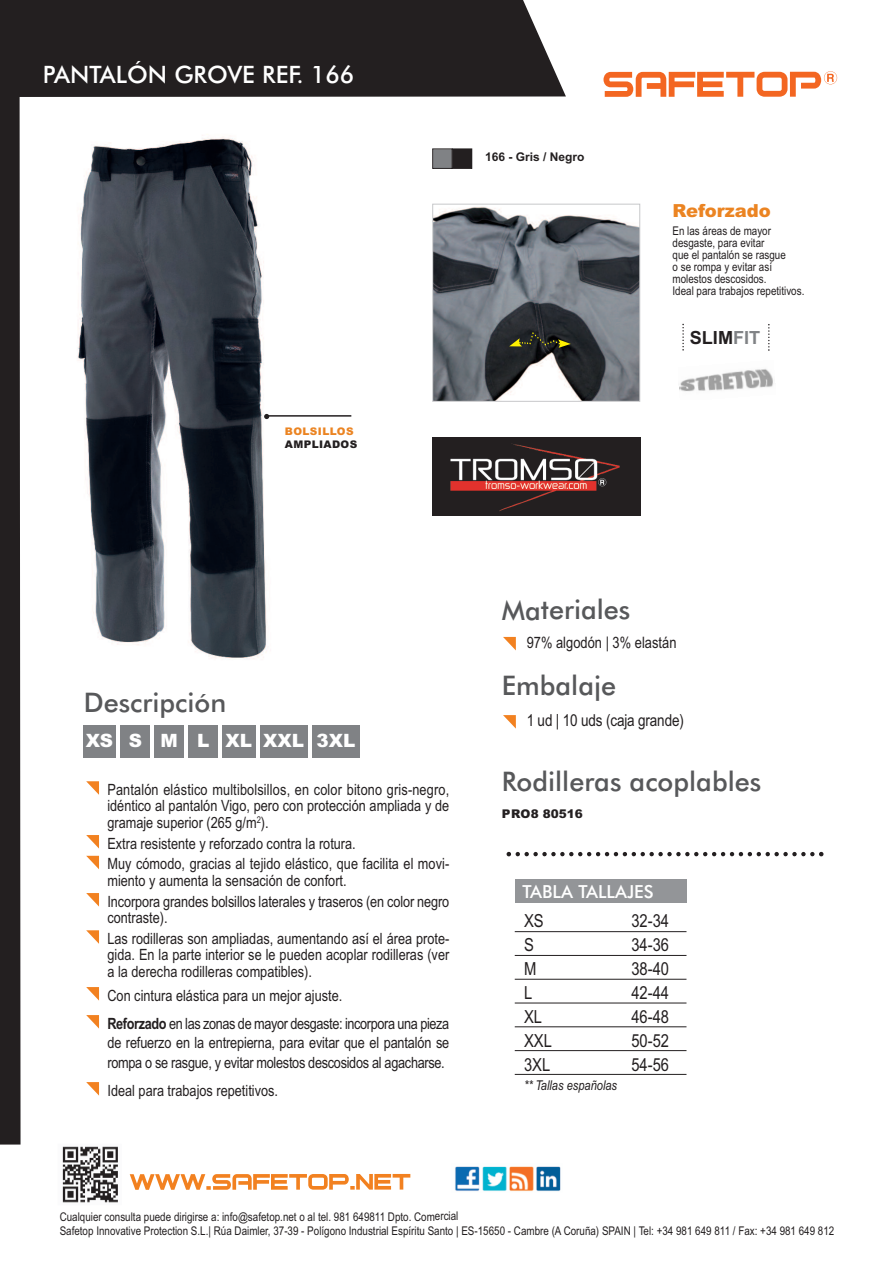
<style>
.page{position:relative;width:893px;height:1263px;background:#fff}
.page>*{position:absolute;margin:0;border:0;box-sizing:border-box;transform-origin:0 0}
.t1{font:500 27px "Futura BT";color:#57585a}
.t2{font:500 24px "Futura BT";color:#fff}
.t3{font:900 18.3px "Arial";color:#fff}
.t4{font:700 18.15px "Arial";color:#231f20}
.t5{font:18px "Arial Narrow";color:#231f20}
.t6{font:500 18px "Futura BT";color:#fff}
.t7{font:900 18px "Arial";color:#eb8422}
.t8{font:16.5px "Arial Narrow";letter-spacing:-.01em;color:#231f20}
.t9{font:15.75px "Arial Narrow";color:#231f20}
.t10{font:15.6px/16.5px "Arial Narrow";color:#231f20}
.t11{font:15.6px/19.5px "Arial Narrow";letter-spacing:-.02em;color:#231f20}
.t12{font:15.6px/28px "Arial Narrow";letter-spacing:-.025em;color:#231f20}
.t13{font:italic 13.5px "Arial Narrow";color:#231f20}
.t14{font:12px/12px "Arial Narrow";color:#231f20}
.t15{font:700 12px "Arial";color:#231f20}
.t16{font:900 12px "Arial";color:#231f20}
.t17{font:900 10.5px "Arial";letter-spacing:.035em;color:#eb8422}
.t18{font:900 10.5px "Arial";letter-spacing:.035em;color:#231f20}
.s1{color:#808285}
.s2{font-weight:700}
</style>
<div class="page">
<div style="left:515px;top:879px;width:171px;height:23px;background:#939598"></div>
<div style="left:21px;top:0;width:545px;height:97px;background:#231f20"></div>
<svg style="left:86px;top:781px;width:13px;height:14px"></svg>
<svg style="left:86px;top:835px;width:13px;height:13px"></svg>
<svg style="left:86px;top:856px;width:13px;height:13px"></svg>
<svg style="left:86px;top:893px;width:13px;height:13px"></svg>
<svg style="left:86px;top:930px;width:13px;height:14px"></svg>
<svg style="left:86px;top:987px;width:13px;height:13px"></svg>
<svg style="left:86px;top:1015px;width:13px;height:13px"></svg>
<svg style="left:86px;top:1082px;width:13px;height:13px"></svg>
<svg style="left:130px;top:1174px;width:280px;height:16px"></svg>
<img style="left:62px;top:1146px;width:56px;height:57px">
<svg style="left:603px;top:71px;width:234px;height:26px"></svg>
<img style="left:455px;top:1166px;width:106px;height:25px">
<svg style="left:503px;top:637px;width:13px;height:13px"></svg>
<svg style="left:503px;top:715px;width:13px;height:14px"></svg>
<div style="left:0;top:0;width:21px;height:1144px;background:#231f20"></div>
<img style="left:679px;top:369px;width:95px;height:23px">
<svg style="left:682px;top:324px;width:2px;height:27px"></svg>
<svg style="left:768px;top:324px;width:2px;height:27px"></svg>
<img style="left:432px;top:438px;width:208px;height:77px">
<div style="left:121px;top:726px;width:29px;height:32px;background:#808285"></div>
<div style="left:83px;top:726px;width:33px;height:32px;background:#808285"></div>
<div style="left:155px;top:726px;width:29px;height:32px;background:#808285"></div>
<div style="left:189px;top:726px;width:29px;height:32px;background:#808285"></div>
<div style="left:222px;top:726px;width:34px;height:32px;background:#808285"></div>
<div style="left:260px;top:726px;width:48px;height:32px;background:#808285"></div>
<div style="left:312px;top:726px;width:48px;height:32px;background:#808285"></div>
<img style="left:78px;top:136px;width:192px;height:523px">
<div style="left:433px;top:149px;width:19px;height:19px;background:#808285"></div>
<div style="left:432px;top:149px;width:21px;height:20px;border:1px solid #231f20"></div>
<div style="left:453px;top:149px;width:18px;height:19px;background:#231f20"></div>
<div style="left:452px;top:149px;width:20px;height:20px;border:1px solid #231f20"></div>
<img style="left:434px;top:206px;width:204px;height:194px">
<div style="left:432px;top:204px;width:208px;height:198px;border:1px solid #c7c8ca"></div>
<svg style="left:509px;top:330px;width:62px;height:24px"></svg>
<hr style="left:267px;top:415px;width:84px;height:2px;background:#231f20">
<svg style="left:264px;top:414px;width:5px;height:5px"></svg>
<svg style="left:507px;top:852px;width:316px;height:4px"></svg>
<hr style="left:515px;top:931px;width:171px;height:1px;background:#231f20">
<hr style="left:515px;top:955px;width:171px;height:1px;background:#231f20">
<hr style="left:515px;top:979px;width:171px;height:1px;background:#231f20">
<hr style="left:515px;top:1003px;width:171px;height:1px;background:#231f20">
<hr style="left:515px;top:1026px;width:171px;height:1px;background:#231f20">
<hr style="left:515px;top:1050px;width:171px;height:1px;background:#231f20">
<hr style="left:515px;top:1074px;width:171px;height:1px;background:#231f20">
<h2 class="t2" style="left:43px;top:61px;width:313px">PANTALÓN GROVE REF. 166</h2>
<p class="t17" style="left:285px;top:425px;width:70px">BOLSILLOS</p>
<p class="t18" style="left:285px;top:439px;width:74px">AMPLIADOS</p>
<p class="t15" style="left:485px;top:150px;width:101px">166 - Gris / Negro</p>
<p class="t7" style="left:672px;top:200px;width:100px">Reforzado</p>
<p class="t14" style="left:672px;top:225px;width:133px">En las áreas de mayor desgaste, para evitar<br>que el pantalón se rasgue<br>o se rompa y evitar así molestos descosidos.<br>Ideal para trabajos repetitivos.</p>
<p class="t4" style="left:690px;top:327px;width:72px">SLIM<span class="s1">FIT</span></p>
<h1 class="t1" style="left:84px;top:686px;width:144px">Descripción</h1>
<p class="t3" style="left:86px;top:729px;width:271px">XS S M L XL XXL 3XL</p>
<p class="t10" style="left:107px;top:781px;width:343px;text-align:justify">Pantalón elástico multibolsillos, en color bitono gris-negro, idéntico al pantalón Vigo, pero con protección ampliada y de gramaje superior (265 g/m<sup>2</sup>).</p>
<p class="t10" style="left:107px;top:833px;width:343px;line-height:20.7px">Extra resistente y reforzado contra la rotura.<br>Muy cómodo, gracias al tejido elástico, que facilita el movi-</p>
<p class="t10" style="left:107px;top:870px;width:343px;line-height:20.7px">miento y aumenta la sensación de confort.<br>Incorpora grandes bolsillos laterales y traseros (en color negro</p>
<p class="t10" style="left:107px;top:907px;width:343px;line-height:20.7px">contraste).<br>Las rodilleras son ampliadas, aumentando así el área prote-</p>
<p class="t10" style="left:107px;top:947px;width:343px">gida. En la parte interior se le pueden acoplar rodilleras (ver a la derecha rodilleras compatibles).</p>
<p class="t12" style="left:107px;top:981px;width:343px">Con cintura elástica para un mejor ajuste.<br><span class="s2">Reforzado</span> en las zonas de mayor desgaste: incorpora una pieza</p>
<p class="t11" style="left:107px;top:1033px;width:343px">de refuerzo en la entrepierna, para evitar que el pantalón se rompa o se rasgue, y evitar molestos descosidos al agacharse.</p>
<p class="t10" style="left:107px;top:1082px;width:172px">Ideal para trabajos repetitivos.</p>
<h1 class="t1" style="left:502px;top:594px;width:130px">Materiales</h1>
<p class="t9" style="left:527px;top:633px;width:151px">97% algodón | 3% elastán</p>
<h1 class="t1" style="left:502px;top:669px;width:116px">Embalaje</h1>
<p class="t8" style="left:527px;top:711px;width:159px">1 ud | 10 uds (caja grande)</p>
<h1 class="t1" style="left:502px;top:766px;width:261px">Rodilleras acoplables</h1>
<p class="t16" style="left:502px;top:807px;width:82px">PRO8 80516</p>
<p class="t6" style="left:522px;top:881px;width:133px">TABLA TALLAJES</p>
<p class="t5" style="left:524px;top:910px;width:21px">XS</p>
<p class="t5" style="left:631px;top:910px;width:39px">32-34</p>
<p class="t5" style="left:524px;top:934px;width:11px">S</p>
<p class="t5" style="left:631px;top:934px;width:39px">34-36</p>
<p class="t5" style="left:524px;top:958px;width:14px">M</p>
<p class="t5" style="left:631px;top:958px;width:39px">38-40</p>
<p class="t5" style="left:524px;top:982px;width:10px">L</p>
<p class="t5" style="left:631px;top:982px;width:39px">42-44</p>
<p class="t5" style="left:524px;top:1006px;width:20px">XL</p>
<p class="t5" style="left:631px;top:1006px;width:39px">46-48</p>
<p class="t5" style="left:524px;top:1030px;width:29px">XXL</p>
<p class="t5" style="left:631px;top:1030px;width:39px">50-52</p>
<p class="t5" style="left:524px;top:1054px;width:28px">3XL</p>
<p class="t5" style="left:631px;top:1054px;width:39px">54-56</p>
<p class="t13" style="left:524px;top:1077px;width:95px">** Tallas españolas</p>
<p class="t14" style="left:60px;top:1209px;width:776px;line-height:14.2px">Cualquier consulta puede dirigirse a: info@safetop.net o al tel. 981 649811 Dpto. Comercial<br>Safetop Innovative Protection S.L.| Rúa Daimler, 37-39 - Polígono Industrial Espíritu Santo | ES-15650 - Cambre (A Coruña) SPAIN | Tel: +34 981 649 811 / Fax: +34 981 649 812</p>
</div>
